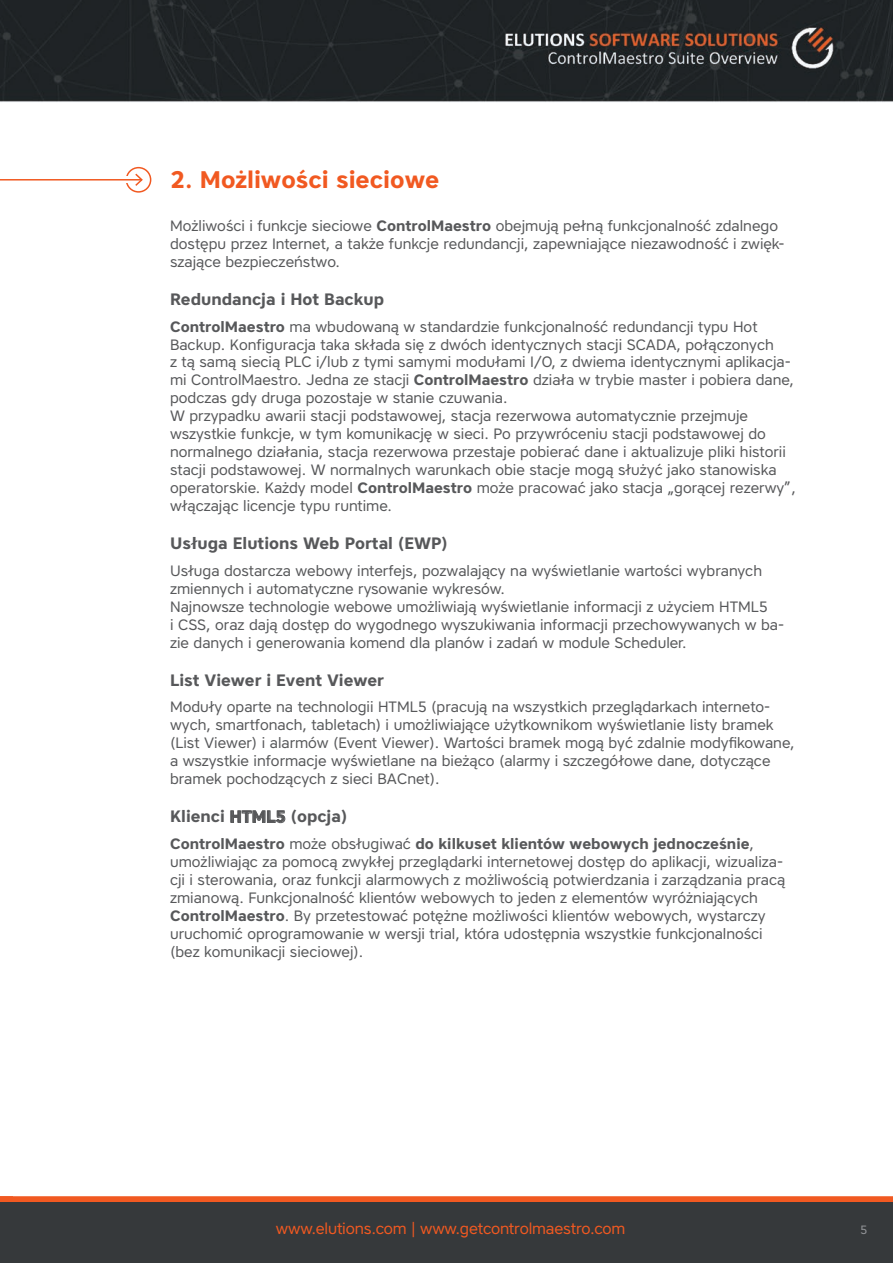
<style>
.page{position:relative;width:893px;height:1263px;background:#fff}
.page>*{position:absolute;margin:0;border:0;box-sizing:border-box;transform-origin:0 0}
.t1{font:700 24px "Core Sans A65";color:#f15921}
.t2{font:700 16.5px "Core Sans A65";color:#57585a}
.t3{font:15.75px "Core Sans A45";letter-spacing:-.01em;color:#f15921}
.t4{font:15px/18px "Core Sans A45";color:#57585a}
.t5{font:700 15px "Core Sans A65";color:#57585a}
.t6{font:12px "Core Sans A45";color:#939598}
.s1{font-family:"Core Sans A65";font-weight:700}
.s2{font-family:"Core Sans A45";font-weight:400}
</style>
<div class="page">
<img style="left:0;top:0;width:893px;height:824px">
<div style="left:0;top:1196px;width:893px;height:6px;background:#f15921"></div>
<div style="left:0;top:1202px;width:893px;height:61px;background:#36393b"></div>
<svg style="left:230px;top:810px;width:55px;height:13px"></svg>
<div style="left:126px;top:167px;width:25px;height:26px;border:2px solid #f15921;border-radius:50%"></div>
<div style="left:121px;top:176px;width:10px;height:7px;background:#fff"></div>
<hr style="left:0;top:179px;width:142px;height:2px;background:#f15921">
<svg style="left:134px;top:172px;width:10px;height:15px"></svg>
<h1 class="t1" style="left:170px;top:163px;width:271px">2. Możliwości sieciowe</h1>
<p class="t4" style="left:170px;top:217px;width:616px">Możliwości i funkcje sieciowe <span class="s1">ControlMaestro</span> obejmują pełną funkcjonalność zdalnego dostępu przez Internet, a także funkcje redundancji, zapewniające niezawodność i zwięk&shy;szające bezpieczeństwo.</p>
<p class="t2" style="left:170px;top:288px;width:216px">Redundancja i Hot Backup</p>
<p class="t4" style="left:170px;top:317px;width:627px"><span class="s1">ControlMaestro</span> ma wbudowaną w standardzie funkcjonalność redundancji typu Hot Backup. Konfiguracja taka składa się z dwóch identycznych stacji SCADA, połączonych<br>z tą samą siecią PLC i/lub z tymi samymi modułami I/O, z dwiema identycznymi aplikacja&shy;mi ControlMaestro. Jedna ze stacji <span class="s1">ControlMaestro</span> działa w trybie master i pobiera dane, podczas gdy druga pozostaje w stanie czuwania.<br>W przypadku awarii stacji podstawowej, stacja rezerwowa automatycznie przejmuje wszystkie funkcje, w tym komunikację w sieci. Po przywróceniu stacji podstawowej do normalnego działania, stacja rezerwowa przestaje pobierać dane i aktualizuje pliki historii stacji podstawowej. W normalnych warunkach obie stacje mogą służyć jako stanowiska operatorskie. Każdy model <span class="s1">ControlMaestro</span> może pracować jako stacja „gorącej rezerwy”, włączając licencje typu runtime.</p>
<p class="t2" style="left:170px;top:533px;width:279px">Usługa Elutions Web Portal (EWP)</p>
<p class="t4" style="left:170px;top:561px;width:616px">Usługa dostarcza webowy interfejs, pozwalający na wyświetlanie wartości wybranych zmiennych i automatyczne rysowanie wykresów.<br>Najnowsze technologie webowe umożliwiają wyświetlanie informacji z użyciem HTML5<br>i CSS, oraz dają dostęp do wygodnego wyszukiwania informacji przechowywanych w ba&shy;zie danych i generowania komend dla planów i zadań w module Scheduler.</p>
<p class="t2" style="left:170px;top:669px;width:216px">List Viewer i Event Viewer</p>
<p class="t4" style="left:170px;top:698px;width:626px">Moduły oparte na technologii HTML5 (pracują na wszystkich przeglądarkach interneto&shy;wych, smartfonach, tabletach) i umożliwiające użytkownikom wyświetlanie listy bramek (List Viewer) i alarmów (Event Viewer). Wartości bramek mogą być zdalnie modyfi kowane, a wszystkie informacje wyświetlane na bieżąco (alarmy i szczegółowe dane, dotyczące bramek pochodzących z sieci BACnet).</p>
<p class="t2" style="left:170px;top:806px;width:179px">Klienci HTML5 (opcja)</p>
<p class="t5" style="left:170px;top:834px;width:585px">ControlMaestro <span class="s2">może obsługiwać</span> do kilkuset klientów webowych jednocześnie<span class="s2">,</span></p>
<p class="t4" style="left:170px;top:852px;width:617px">umożliwiając za pomocą zwykłej przeglądarki internetowej dostęp do aplikacji, wizualiza&shy;cji i sterowania, oraz funkcji alarmowych z możliwością potwierdzania i zarządzania pracą zmianową. Funkcjonalność klientów webowych to jeden z elementów wyróżniających <span class="s1">ControlMaestro</span>. By przetestować potężne możliwości klientów webowych, wystarczy uruchomić oprogramowanie w wersji trial, która udostępnia wszystkie funkcjonalności (bez komunikacji sieciowej).</p>
<p class="t3" style="left:276px;top:1218px;width:351px">www.elutions.com | www.getcontrolmaestro.com</p>
<p class="t6" style="left:860px;top:1221px;width:9px">5</p>
</div>
